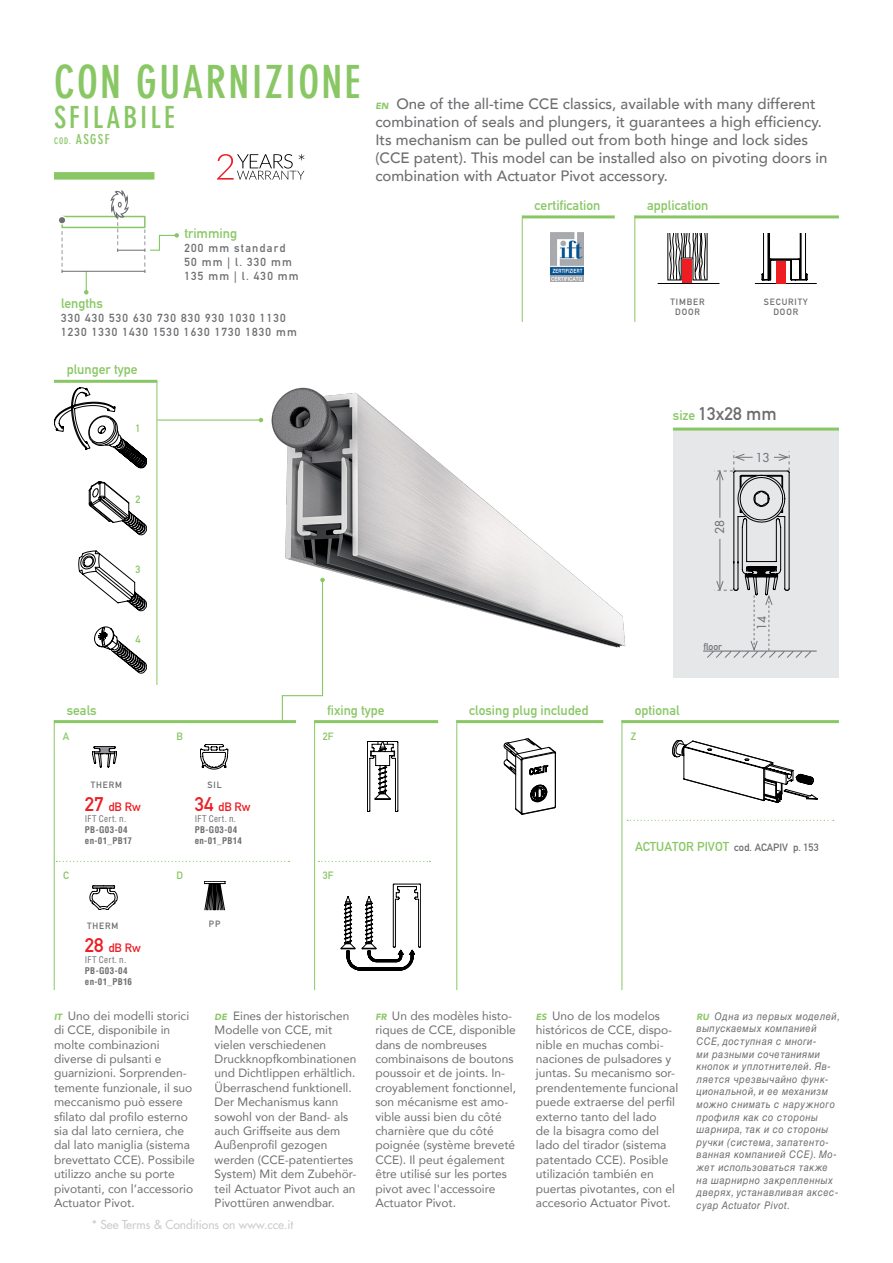
<style>
.page{position:relative;width:893px;height:1263px;background:#fff}
.page>*{position:absolute;margin:0;border:0;box-sizing:border-box;transform-origin:0 0}
.t1{font:700 condensed 45px "DIN Neuzeit Grotesk Std";letter-spacing:.05em;color:#89c765}
.t2{font:700 condensed 30px "DIN Neuzeit Grotesk Std";letter-spacing:.1em;color:#89c765}
.t3{font:18px "DIN Mittelschrift Std";color:#6d6e71}
.t4{font:500 15px/18px "Avenir";color:#6d6e71}
.t5{font:13.5px "DIN Mittelschrift Std";color:#89c765}
.t6{font:700 condensed 13.5px "DIN Neuzeit Grotesk Std";letter-spacing:.1em;color:#89c765}
.t7{font:12px/14.4px "Avenir";color:#6d6e71}
.t8{font:500 12px "Futura Std";color:#cbcdce}
.t9{font:12px "DIN Mittelschrift Std";color:#ed1d24}
.t10{font:500 12px "Futura Std";color:#808285}
.t11{font:11.55px/13.8px "DIN Mittelschrift Std";letter-spacing:.1em;color:#6d6e71}
.t12{font:italic 10.5px/12.6px "Helvetica LT Std";letter-spacing:.05em;color:#6d6e71;scale:.9 1}
.t13{font:10.5px "DIN Mittelschrift Std";color:#6d6e71}
.t14{font:10.5px "DIN Mittelschrift Std";color:#89c765}
.t15{font:9.75px "DIN Mittelschrift Std";letter-spacing:-.005em;color:#808285}
.t16{font:700 condensed 9px/10.8px "Helvetica LT Std";letter-spacing:.045em;color:#6d6e71}
.t17{font:9px/10.5px "DIN Mittelschrift Std";letter-spacing:.1em;color:#6d6e71;text-align:center}
.t18{font:condensed 9px "Helvetica LT Std";letter-spacing:.035em;color:#6d6e71}
.s1{font-size:9px}
.s2{font-weight:900;font-style:italic;font-size:9px;color:#89c765}
.s3{font-size:13.5px;color:#89c765}
.s4{font-size:19.5px}
.s5{font-size:12.75px;color:#89c765}
.s6{font-family:"Avenir";font-weight:900;font-size:9px;color:#89c765}
</style>
<div class="page">
<div style="left:673px;top:431px;width:166px;height:247px;background:#e6e7e8"></div>
<img style="left:260px;top:387px;width:366px;height:261px">
<svg style="left:217px;top:154px;width:87px;height:26px"></svg>
<div style="left:61px;top:216px;width:85px;height:12px;border:2px solid #89c765"></div>
<div style="left:58px;top:216px;width:8px;height:8px;background:#6d6e71;border-radius:50%"></div>
<div style="left:58px;top:216px;width:8px;height:8px;border:1px solid #fff;border-radius:50%"></div>
<svg style="left:627px;top:820px;width:207px;height:1px"></svg>
<svg style="left:56px;top:861px;width:234px;height:1px"></svg>
<svg style="left:672px;top:740px;width:145px;height:63px"></svg>
<svg style="left:92px;top:746px;width:25px;height:21px"></svg>
<svg style="left:200px;top:744px;width:28px;height:25px"></svg>
<svg style="left:90px;top:885px;width:28px;height:25px"></svg>
<svg style="left:204px;top:881px;width:21px;height:29px"></svg>
<svg style="left:318px;top:861px;width:112px;height:1px"></svg>
<svg style="left:367px;top:741px;width:31px;height:71px"></svg>
<hr style="left:361px;top:970px;width:38px;height:1px;background:#000">
<svg style="left:341px;top:884px;width:80px;height:86px"></svg>
<svg style="left:504px;top:738px;width:52px;height:77px"></svg>
<svg style="left:84px;top:272px;width:5px;height:23px"></svg>
<hr style="left:62px;top:271px;width:83px;height:1px;background:#6d6e71">
<svg style="left:62px;top:231px;width:1px;height:42px"></svg>
<svg style="left:110px;top:190px;width:69px;height:83px"></svg>
<svg style="left:281px;top:578px;width:44px;height:142px"></svg>
<hr style="left:634px;top:215px;width:205px;height:3px;background:#89c765">
<hr style="left:673px;top:428px;width:166px;height:3px;background:#89c765">
<hr style="left:522px;top:215px;width:93px;height:3px;background:#89c765">
<svg style="left:707px;top:451px;width:104px;height:207px"></svg>
<hr style="left:703px;top:650px;width:114px;height:2px;background:#808285">
<hr style="left:157px;top:381px;width:1px;height:304px;background:#89c765">
<hr style="left:157px;top:419px;width:104px;height:2px;background:#89c765">
<svg style="left:259px;top:418px;width:4px;height:4px"></svg>
<hr style="left:54px;top:380px;width:103px;height:3px;background:#89c765">
<hr style="left:54px;top:720px;width:242px;height:3px;background:#89c765">
<hr style="left:315px;top:720px;width:123px;height:3px;background:#89c765">
<hr style="left:456px;top:720px;width:147px;height:3px;background:#89c765">
<hr style="left:54px;top:720px;width:1px;height:270px;background:#89c765">
<hr style="left:314px;top:720px;width:1px;height:270px;background:#89c765">
<hr style="left:456px;top:720px;width:1px;height:270px;background:#89c765">
<hr style="left:522px;top:215px;width:1px;height:107px;background:#89c765">
<hr style="left:634px;top:215px;width:1px;height:107px;background:#89c765">
<svg style="left:657px;top:234px;width:62px;height:50px"></svg>
<svg style="left:754px;top:234px;width:53px;height:50px"></svg>
<hr style="left:755px;top:283px;width:61px;height:1px;background:#000">
<div style="left:776px;top:261px;width:9px;height:22px;background:#ed1d24"></div>
<svg style="left:54px;top:387px;width:93px;height:81px"></svg>
<hr style="left:622px;top:720px;width:217px;height:3px;background:#89c765">
<hr style="left:622px;top:720px;width:1px;height:270px;background:#89c765">
<img style="left:551px;top:232px;width:33px;height:49px">
<svg style="left:89px;top:481px;width:58px;height:54px"></svg>
<svg style="left:78px;top:551px;width:69px;height:60px"></svg>
<svg style="left:94px;top:627px;width:53px;height:46px"></svg>
<div style="left:54px;top:172px;width:100px;height:8px;background:#89c765"></div>
<h1 class="t1" style="left:54px;top:56px;width:308px">CON GUARNIZIONE</h1>
<h2 class="t2" style="left:54px;top:100px;width:122px">SFILABILE</h2>
<p class="t6" style="left:54px;top:131px;width:57px"><span class="s1">COD.</span> ASGSF</p>
<p class="t5" style="left:184px;top:226px;width:54px">trimming</p>
<p class="t11" style="left:184px;top:241px;width:116px">200 mm standard<br>50 mm | l. 330 mm<br>135 mm | l. 430 mm</p>
<p class="t5" style="left:61px;top:295px;width:43px">lengths</p>
<p class="t11" style="left:61px;top:311px;width:237px">330 430 530 630 730 830 930 1030 1130<br>1230 1330 1430 1530 1630 1730 1830 mm</p>
<p class="t5" style="left:67px;top:361px;width:72px">plunger type</p>
<p class="t14" style="left:136px;top:423px;width:7px">1</p>
<p class="t14" style="left:136px;top:493px;width:7px">2</p>
<p class="t14" style="left:136px;top:563px;width:7px">3</p>
<p class="t4" style="left:375px;top:94px;width:454px"><span class="s2">EN</span> One of the all-time CCE classics, available with many different combination of seals and plungers, it guarantees a high efficiency.<br>Its mechanism can be pulled out from both hinge and lock sides (CCE patent). This model can be installed also on pivoting doors in combination with Actuator Pivot accessory.</p>
<p class="t5" style="left:535px;top:198px;width:67px">certification</p>
<p class="t5" style="left:647px;top:198px;width:63px">application</p>
<p class="t17" style="left:671px;top:296px;width:36px">TIMBER<br>DOOR</p>
<p class="t17" style="left:764px;top:296px;width:45px">SECURITY<br>DOOR</p>
<h3 class="t3" style="left:673px;top:403px;width:105px"><span class="s3">size</span> 13x28 mm</h3>
<p class="t10" style="left:712px;top:534px;width:15px;rotate:-90deg">28</p>
<p class="t10" style="left:756px;top:450px;width:15px">13</p>
<p class="t14" style="left:136px;top:633px;width:7px">4</p>
<p class="t15" style="left:703px;top:640px;width:20px">floor</p>
<p class="t10" style="left:754px;top:630px;width:15px;rotate:-90deg">14</p>
<p class="t5" style="left:67px;top:702px;width:31px">seals</p>
<p class="t5" style="left:327px;top:702px;width:59px">fixing type</p>
<p class="t5" style="left:469px;top:702px;width:121px">closing plug included</p>
<p class="t5" style="left:635px;top:702px;width:46px">optional</p>
<p class="t14" style="left:63px;top:730px;width:8px">A</p>
<p class="t14" style="left:177px;top:730px;width:8px">B</p>
<p class="t17" style="left:91px;top:779px;width:33px">THERM</p>
<p class="t17" style="left:207px;top:779px;width:16px">SIL</p>
<p class="t9" style="left:85px;top:800px;width:57px"><span class="s4">27</span> dB Rw</p>
<p class="t18" style="left:85px;top:813px;width:43px">IFT Cert. n.</p>
<p class="t16" style="left:85px;top:824px;width:49px">PB-G03-04 en-01_PB17</p>
<p class="t14" style="left:63px;top:869px;width:7px">C</p>
<p class="t14" style="left:177px;top:869px;width:8px">D</p>
<p class="t9" style="left:195px;top:800px;width:57px"><span class="s4">34</span> dB Rw</p>
<p class="t18" style="left:195px;top:813px;width:43px">IFT Cert. n.</p>
<p class="t16" style="left:195px;top:824px;width:49px">PB-G03-04 en-01_PB14</p>
<p class="t17" style="left:87px;top:920px;width:33px">THERM</p>
<p class="t17" style="left:209px;top:918px;width:13px">PP</p>
<p class="t9" style="left:85px;top:941px;width:57px"><span class="s4">28</span> dB Rw</p>
<p class="t18" style="left:85px;top:954px;width:43px">IFT Cert. n.</p>
<p class="t16" style="left:85px;top:965px;width:49px">PB-G03-04 en-01_PB16</p>
<p class="t14" style="left:323px;top:730px;width:12px">2F</p>
<p class="t14" style="left:323px;top:869px;width:12px">3F</p>
<p class="t14" style="left:631px;top:730px;width:7px">Z</p>
<p class="t13" style="left:635px;top:841px;width:185px"><span class="s5">ACTUATOR PIVOT</span> cod. ACAPIV p. 153</p>
<p class="t7" style="left:54px;top:1008px;width:142px"><span class="s2">IT</span> Uno dei modelli storici di CCE, disponibile in molte combinazioni diverse di pulsanti e guarnizioni. Sorprenden&shy;temente funzionale, il suo meccanismo può essere sfilato dal profilo esterno sia dal lato cerniera, che dal lato maniglia (sistema brevettato CCE). Possibile utilizzo anche su porte pivotanti, con l’accessorio<br>Actuator Pivot.</p>
<p class="t7" style="left:215px;top:1008px;width:143px"><span class="s2">DE</span> Eines der historischen<br>Modelle von CCE, mit vielen verschiedenen<br>Druckknopfkombinationen und Dichtlippen erhältlich.<br>Überraschend funktionell.<br>Der Mechanismus kann sowohl von der Band- als auch Griffseite aus dem<br>Außenprofil gezogen werden (CCE-patentiertes<br>System) Mit dem Zubehör&shy;teil Actuator Pivot auch an<br>Pivottüren anwendbar.</p>
<p class="t7" style="left:375px;top:1008px;width:142px"><span class="s2">FR</span> Un des modèles histo&shy;riques de CCE, disponible dans de nombreuses combinaisons de boutons poussoir et de joints. In&shy;croyablement fonctionnel, son mécanisme est amo&shy;vible aussi bien du côté charnière que du côté poignée (système breveté<br>CCE). Il peut également être utilisé sur les portes pivot avec l'accessoire<br>Actuator Pivot.</p>
<p class="t7" style="left:536px;top:1008px;width:144px"><span class="s2">ES</span> Uno de los modelos históricos de CCE, dispo&shy;nible en muchas combi&shy;naciones de pulsadores y juntas. Su mecanismo sor&shy;prendentemente funcional puede extraerse del perfil externo tanto del lado<br>de la bisagra como del lado del tirador (sistema patentado CCE). Posible utilización también en puertas pivotantes, con el accesorio Actuator Pivot.</p>
<p class="t12" style="left:697px;top:1010px;width:161px"><span class="s6">RU</span> Одна из первых моделей, выпускаемых компанией<br>CCE, доступная с многи-<br>ми разными сочетаниями кнопок и уплотнителей. Яв&shy;ляется чрезвычайно функ&shy;циональной, и ее механизм можно снимать с наружного профиля как со стороны шарнира, так и со стороны ручки (система, запатенто&shy;ванная компанией CCE). Мо&shy;жет использоваться также на шарнирно закрепленных дверях, устанавливая аксес&shy;суар Actuator Pivot.</p>
<p class="t8" style="left:92px;top:1217px;width:203px">* See Terms &amp; Conditions on www.cce.it</p>
</div>
